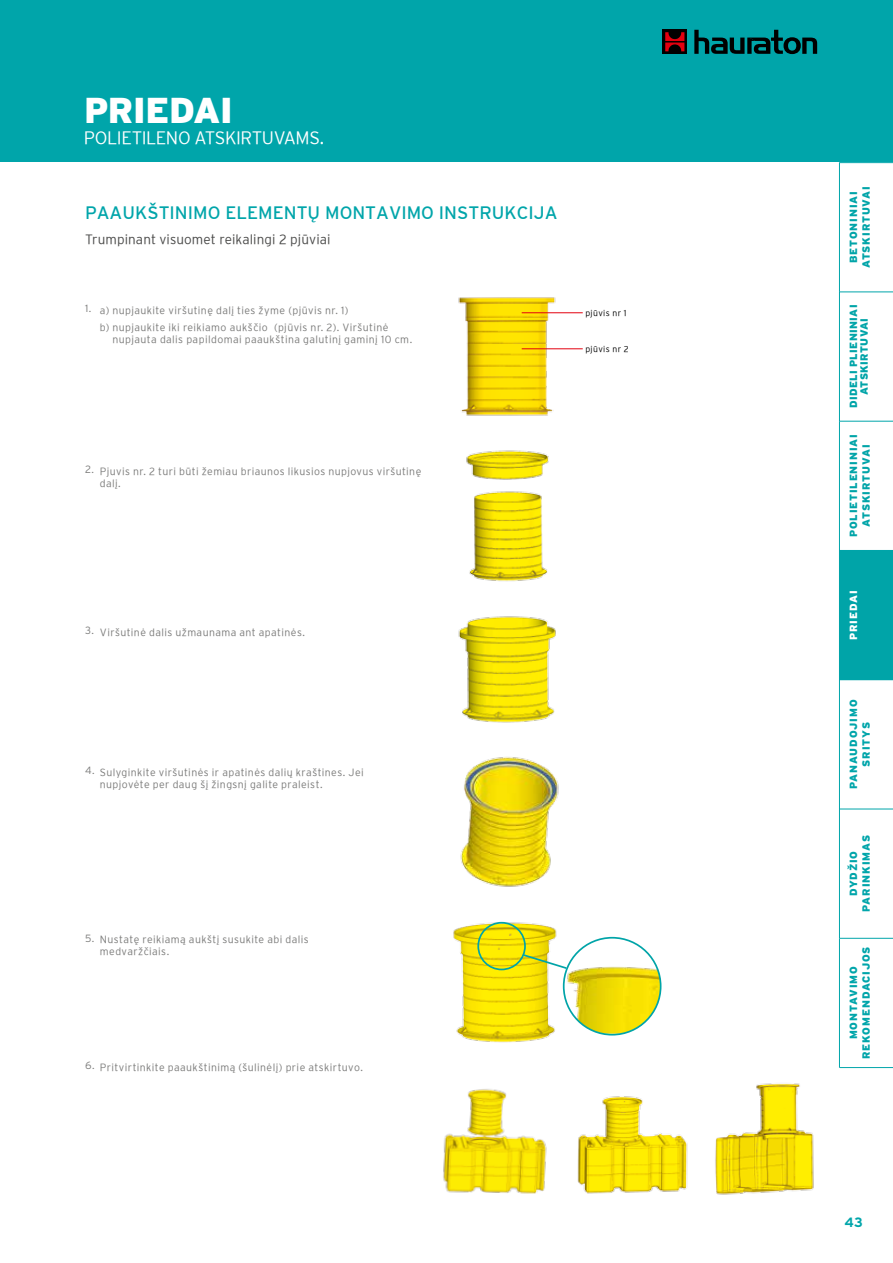
<style>
.page{position:relative;width:893px;height:1263px;background:#fff}
.page>*{position:absolute;margin:0;border:0;box-sizing:border-box;transform-origin:0 0}
.t1{font:900 36px "Interstate Pl";letter-spacing:-.02em;color:#fff}
.t2{font:18px "Interstate LT Regular";color:#00a5aa}
.t3{font:18px "Interstate LT Light";letter-spacing:-.03em;color:#fff}
.t4{font:13.5px "Interstate LT Light";letter-spacing:.005em;color:#494948}
.t5{font:700 13.5px "Interstate Pl";color:#00a5aa}
.t6{font:10.5px/12px "Interstate LT Light";letter-spacing:.035em;color:#7b7b7a}
.t7{font:900 10.5px/12.6px "Interstate Pl";letter-spacing:.08em;color:#00a5aa;text-align:center}
.t8{font:900 10.5px/12.6px "Interstate Pl";letter-spacing:.075em;color:#00a4a8;text-align:center}
.t9{font:900 10.5px/10.5px "Interstate Pl";letter-spacing:.03em;color:#00a4a8;text-align:center}
.t10{font:300 10.5px "Interstate Pl";color:#7b7b7a}
.t11{font:900 10.5px "Interstate Pl";letter-spacing:.08em;color:#fff}
.t12{font:8.7px "Interstate LT Light";letter-spacing:.045em;color:#000}
</style>
<div class="page">
<div style="left:0;top:0;width:893px;height:162px;background:#00a5aa"></div>
<div style="left:663px;top:30px;width:24px;height:24px;background:linear-gradient(to right,#000,#000)"></div>
<svg style="left:665px;top:32px;width:19px;height:19px"></svg>
<svg style="left:694px;top:30px;width:123px;height:24px"></svg>
<img style="left:460px;top:757px;width:99px;height:130px">
<img style="left:453px;top:921px;width:111px;height:122px">
<img style="left:564px;top:938px;width:97px;height:96px">
<div style="left:563px;top:937px;width:98px;height:98px;border:2px solid #00a4a8;border-radius:50%"></div>
<svg style="left:521px;top:953px;width:47px;height:17px"></svg>
<div style="left:477px;top:922px;width:49px;height:48px;border:2px solid #00a4a8;border-radius:50%"></div>
<img style="left:466px;top:450px;width:83px;height:132px">
<img style="left:458px;top:616px;width:98px;height:107px">
<img style="left:458px;top:297px;width:115px;height:119px">
<hr style="left:522px;top:312px;width:61px;height:1px;background:#e3000f">
<hr style="left:522px;top:349px;width:61px;height:1px;background:#e3000f">
<img style="left:443px;top:1089px;width:104px;height:105px">
<img style="left:577px;top:1096px;width:111px;height:98px">
<img style="left:715px;top:1083px;width:99px;height:112px">
<div style="left:839px;top:550px;width:54px;height:130px;background:#00a4a8"></div>
<hr style="left:839px;top:938px;width:1px;height:130px;background:#00a5aa">
<hr style="left:839px;top:809px;width:1px;height:129px;background:#00a5aa">
<hr style="left:839px;top:680px;width:1px;height:129px;background:#00a5aa">
<hr style="left:839px;top:421px;width:1px;height:129px;background:#00a5aa">
<hr style="left:839px;top:292px;width:1px;height:129px;background:#00a5aa">
<hr style="left:839px;top:162px;width:1px;height:130px;background:#00a5aa">
<hr style="left:840px;top:162px;width:53px;height:1px;background:#00a5aa">
<hr style="left:840px;top:1067px;width:53px;height:1px;background:#00a5aa">
<hr style="left:840px;top:938px;width:53px;height:1px;background:#00a5aa">
<hr style="left:840px;top:809px;width:53px;height:1px;background:#00a5aa">
<hr style="left:840px;top:421px;width:53px;height:1px;background:#00a5aa">
<hr style="left:840px;top:292px;width:53px;height:1px;background:#00a5aa">
<h1 class="t1" style="left:84px;top:89px;width:150px">PRIEDAI</h1>
<h2 class="t3" style="left:84px;top:127px;width:242px">POLIETILENO ATSKIRTUVAMS.</h2>
<h2 class="t2" style="left:85px;top:202px;width:474px">PAAUKŠTINIMO ELEMENTŲ MONTAVIMO INSTRUKCIJA</h2>
<p class="t4" style="left:85px;top:231px;width:247px">Trumpinant visuomet reikalingi 2 pjūviai</p>
<p class="t10" style="left:85px;top:303px;width:8px">1.</p>
<p class="t6" style="left:100px;top:303px;width:290px;line-height:16.2px">a) nupjaukite viršutinę dalį ties žyme (pjūvis nr. 1)<br>b) nupjaukite iki reikiamo aukščio (pjūvis nr. 2). Viršutinė</p>
<p class="t6" style="left:113px;top:333px;width:301px">nupjauta dalis papildomai paaukština galutinį gaminį 10 cm.</p>
<p class="t12" style="left:585px;top:308px;width:43px">pjūvis nr 1</p>
<p class="t12" style="left:585px;top:344px;width:45px">pjūvis nr 2</p>
<p class="t10" style="left:85px;top:464px;width:10px">2.</p>
<p class="t6" style="left:100px;top:465px;width:323px">Pjuvis nr. 2 turi būti žemiau briaunos likusios nupjovus viršutinę dalį.</p>
<p class="t6" style="left:85px;top:626px;width:221px"><sup>3.</sup> Viršutinė dalis užmaunama ant apatinės.</p>
<p class="t10" style="left:85px;top:764px;width:11px">4.</p>
<p class="t6" style="left:100px;top:766px;width:265px">Sulyginkite viršutinės ir apatinės dalių kraštines. Jei nupjovėte per daug šį žingsnį galite praleist.</p>
<p class="t10" style="left:85px;top:932px;width:11px">5.</p>
<p class="t6" style="left:100px;top:934px;width:210px">Nustatę reikiamą aukštį susukite abi dalis medvaržčiais.</p>
<p class="t6" style="left:85px;top:1061px;width:279px"><sup>6.</sup> Pritvirtinkite paaukštinimą (šulinėlį) prie atskirtuvo.</p>
<p class="t8" style="left:847px;top:268px;width:84px;rotate:-90deg">BETONINIAI<br>ATSKIRTUVAI</p>
<p class="t9" style="left:848px;top:408px;width:105px;rotate:-90deg">DIDELI PLIENINIAI<br>ATSKIRTUVAI</p>
<p class="t8" style="left:847px;top:537px;width:105px;rotate:-90deg">POLIETILENINIAI<br>ATSKIRTUVAI</p>
<p class="t11" style="left:847px;top:640px;width:51px;rotate:-90deg">PRIEDAI</p>
<p class="t7" style="left:847px;top:789px;width:91px;rotate:-90deg">PANAUDOJIMO<br>SRITYS</p>
<p class="t7" style="left:847px;top:912px;width:78px;rotate:-90deg">DYDŽIO<br>PARINKIMAS</p>
<p class="t7" style="left:847px;top:1059px;width:114px;rotate:-90deg">MONTAVIMO<br>REKOMENDACIJOS</p>
<p class="t5" style="left:844px;top:1215px;width:20px">43</p>
</div>
